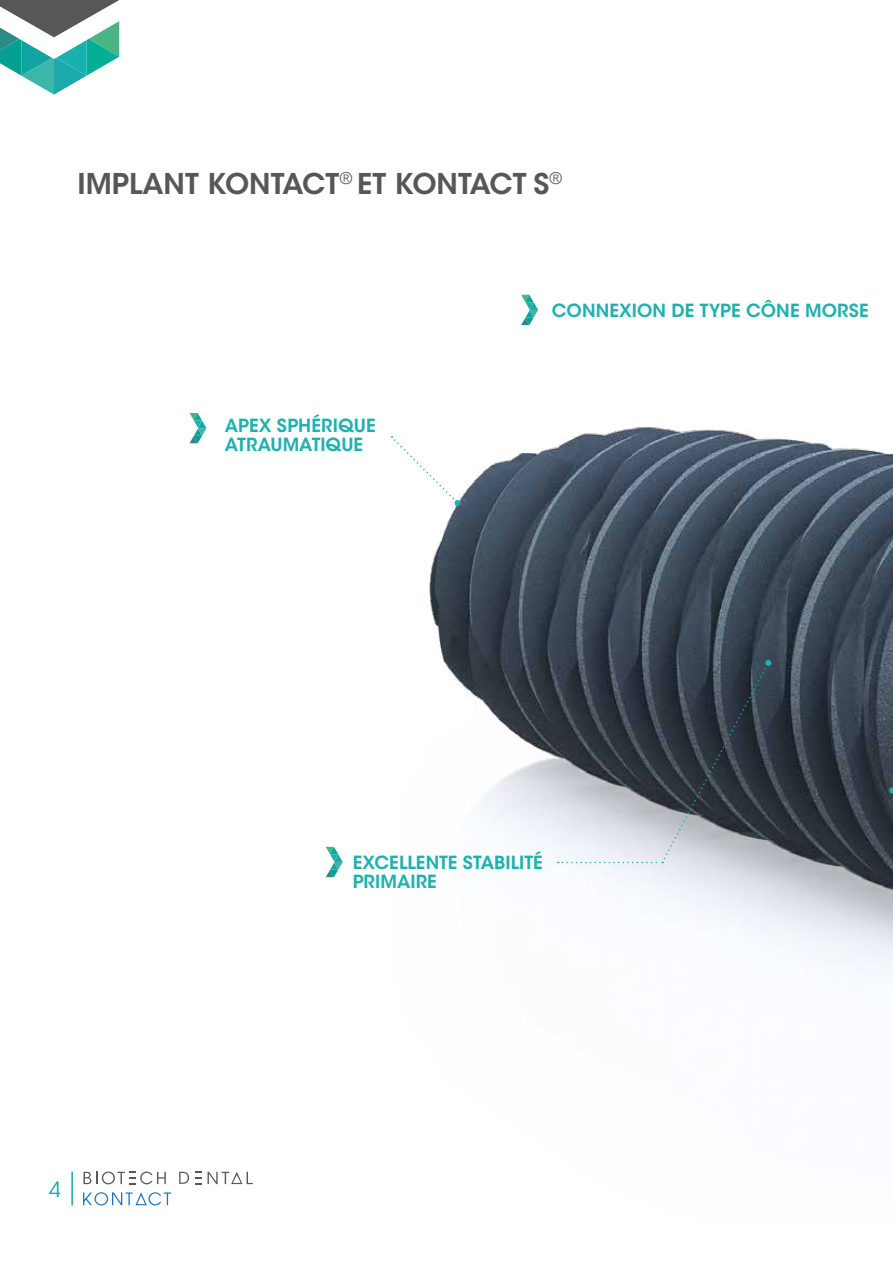
<style>
.page{position:relative;width:893px;height:1263px;background:#fff}
.page>*{position:absolute;margin:0;border:0;box-sizing:border-box;transform-origin:0 0}
.t1{font:600 28.5px "ITC Avant Garde Std";color:#575756}
.t2{font:21px "ITC Avant Garde Std";color:#1ba9aa}
.t3{font:600 18px/19.5px "ITC Avant Garde Std";letter-spacing:.005em;color:#1fb1b0}
</style>
<div class="page">
<svg style="left:0;top:0;width:120px;height:95px"></svg>
<svg style="left:84px;top:1171px;width:82px;height:13px"></svg>
<svg style="left:195px;top:1172px;width:7px;height:12px"></svg>
<svg style="left:208px;top:1172px;width:35px;height:12px"></svg>
<svg style="left:179px;top:1172px;width:10px;height:12px"></svg>
<svg style="left:83px;top:1192px;width:88px;height:13px"></svg>
<hr style="left:71px;top:1171px;width:2px;height:34px;background:#1ba9aa">
<img style="left:246px;top:294px;width:647px;height:891px">
<svg style="left:189px;top:413px;width:17px;height:30px"></svg>
<svg style="left:521px;top:295px;width:17px;height:30px"></svg>
<svg style="left:326px;top:847px;width:17px;height:30px"></svg>
<svg style="left:392px;top:436px;width:68px;height:70px"></svg>
<svg style="left:558px;top:660px;width:213px;height:203px;background:#5f666f"></svg>
<svg style="left:889px;top:787px;width:4px;height:285px"></svg>
<h1 class="t1" style="left:78px;top:165px;width:486px">IMPLANT KONTACT<sup>®</sup> ET KONTACT S<sup>®</sup></h1>
<p class="t3" style="left:225px;top:415px;width:152px">APEX SPHÉRIQUE<br>ATRAUMATIQUE</p>
<p class="t3" style="left:552px;top:300px;width:318px">CONNEXION DE TYPE CÔNE MORSE</p>
<p class="t2" style="left:49px;top:1177px;width:14px">4</p>
<p class="t3" style="left:353px;top:852px;width:191px">EXCELLENTE STABILITÉ<br>PRIMAIRE</p>
</div>
